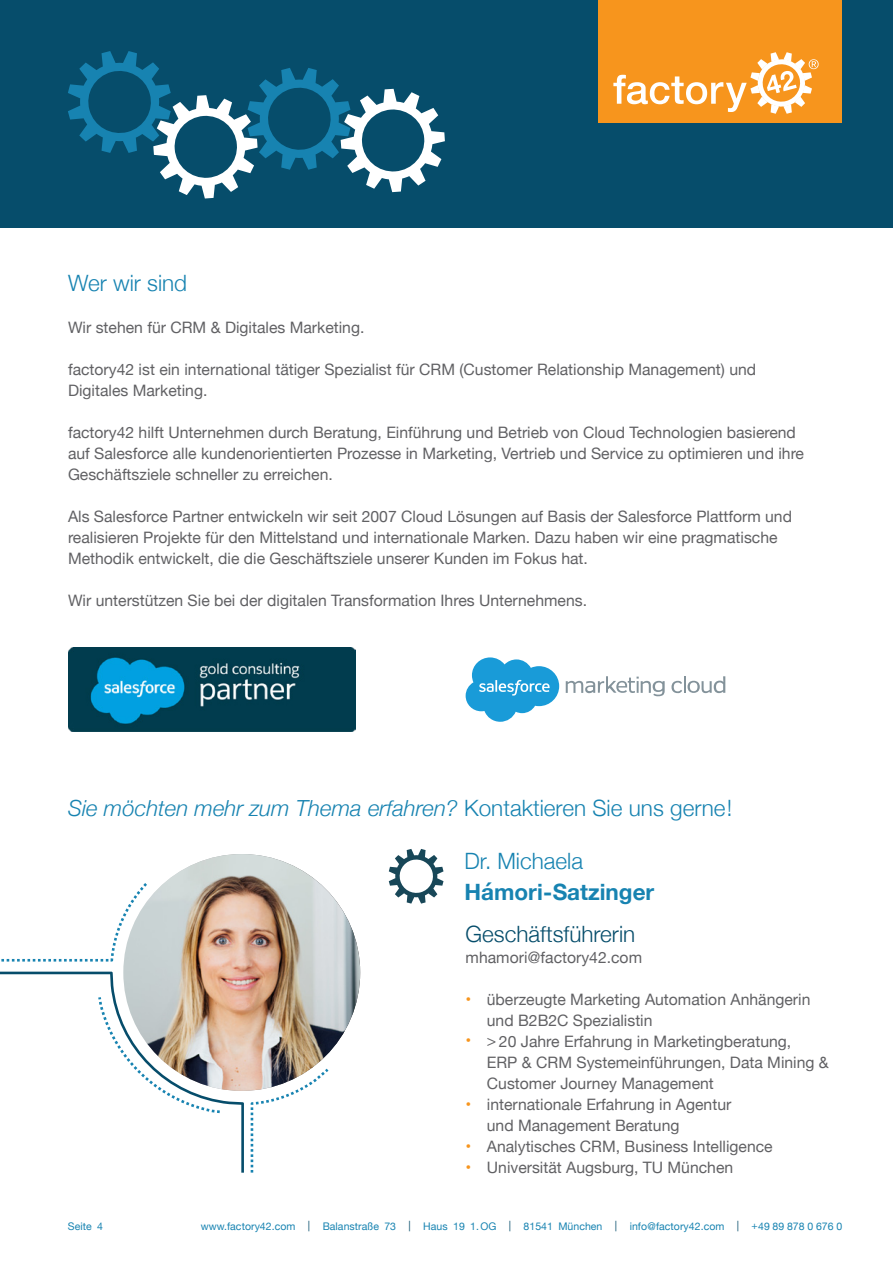
<style>
.page{position:relative;width:893px;height:1263px;background:#fff}
.page>*{position:absolute;margin:0;border:0;box-sizing:border-box;transform-origin:0 0}
.t1{font:300 22.5px "Helvetica Neue";color:#1783b1}
.t2{font:300 22.5px "Helvetica Neue";color:#064d6b}
.t3{font:700 22.5px "Helvetica Neue";color:#1783b1}
.t4{font:italic 300 22.2px "Helvetica Neue";color:#1783b1}
.t5{font:15.75px/21px "Helvetica Neue";color:#616164}
.t6{font:10.5px "Helvetica Neue";letter-spacing:.005em;color:#1783b1}
.s1{font-style:normal;font-size:22.5px}
.s2{font-size:16.5px;color:#f7951d}
.s3{color:#064d6b}
</style>
<div class="page">
<div style="left:0;top:0;width:893px;height:228px;background:#064d6b"></div>
<div style="left:598px;top:1px;width:244px;height:122px;background:#f7951d"></div>
<svg style="left:613px;top:52px;width:206px;height:62px"></svg>
<img style="left:123px;top:854px;width:237px;height:237px;border-radius:118px">
<svg style="left:389px;top:849px;width:54px;height:54px"></svg>
<svg style="left:251px;top:1069px;width:77px;height:104px"></svg>
<svg style="left:0;top:972px;width:244px;height:201px"></svg>
<svg style="left:98px;top:997px;width:122px;height:116px"></svg>
<svg style="left:1px;top:883px;width:146px;height:78px"></svg>
<svg style="left:68px;top:51px;width:377px;height:147px"></svg>
<svg style="left:466px;top:657px;width:93px;height:65px"></svg>
<svg style="left:566px;top:676px;width:99px;height:20px"></svg>
<svg style="left:671px;top:676px;width:54px;height:17px"></svg>
<img style="left:68px;top:648px;width:287px;height:84px">
<h1 class="t1" style="left:68px;top:264px;width:121px">Wer wir sind</h1>
<p class="t5" style="left:68px;top:317px;width:298px">Wir stehen für CRM &amp; Digitales Marketing.</p>
<p class="t5" style="left:68px;top:359px;width:690px">factory42 ist ein international tätiger Spezialist für CRM (Customer Relationship Management) und<br>Digitales Marketing.</p>
<p class="t5" style="left:68px;top:422px;width:737px">factory42 hilft Unternehmen durch Beratung, Einführung und Betrieb von Cloud Technologien basierend auf Salesforce alle kundenorientierten Prozesse in Marketing, Vertrieb und Service zu optimieren und ihre<br>Geschäftsziele schneller zu erreichen.</p>
<p class="t5" style="left:68px;top:506px;width:725px">Als Salesforce Partner entwickeln wir seit 2007 Cloud Lösungen auf Basis der Salesforce Plattform und realisieren Projekte für den Mittelstand und internationale Marken. Dazu haben wir eine pragmatische<br>Methodik entwickelt, die die Geschäftsziele unserer Kunden im Fokus hat.</p>
<p class="t5" style="left:68px;top:590px;width:520px">Wir unterstützen Sie bei der digitalen Transformation Ihres Unternehmens.</p>
<h2 class="t4" style="left:68px;top:790px;width:665px">Sie möchten mehr zum Thema erfahren? <span class="s1">Kontaktieren Sie uns gerne!</span></h2>
<h1 class="t1" style="left:465px;top:842px;width:120px">Dr. Michaela</h1>
<h1 class="t3" style="left:465px;top:874px;width:191px">Hámori - Satzinger</h1>
<h1 class="t2" style="left:466px;top:915px;width:171px">Geschäftsführerin</h1>
<p class="t5" style="left:466px;top:947px;width:178px">mhamori @ factory42.com</p>
<p class="t5" style="left:487px;top:989px;width:325px;text-indent:-21px"><span class="s2">•</span> überzeugte Marketing Automation Anhängerin und B2B2C Spezialistin</p>
<p class="t5" style="left:487px;top:1031px;width:343px;text-indent:-21px"><span class="s2">•</span> &gt; 20 Jahre Erfahrung in Marketingberatung,<br>ERP &amp; CRM Systemeinführungen, Data Mining &amp;<br>Customer Journey Management</p>
<p class="t5" style="left:487px;top:1094px;width:246px;text-indent:-21px"><span class="s2">•</span> internationale Erfahrung in Agentur und Management Beratung</p>
<p class="t5" style="left:466px;top:1136px;width:309px"><span class="s2">•</span> Analytisches CRM, Business Intelligence</p>
<p class="t5" style="left:466px;top:1157px;width:269px"><span class="s2">•</span> Universität Augsburg, TU München</p>
<p class="t6" style="left:68px;top:1219px;width:37px">Seite 4</p>
<p class="t6" style="left:201px;top:1219px;width:643px">www.factory42.com <span class="s3">|</span> Balanstraße 73 <span class="s3">|</span> Haus 19 1.OG <span class="s3">|</span> 81541 München <span class="s3">|</span> info @ factory42.com <span class="s3">|</span> + 49 89 878 0 676 0</p>
</div>
